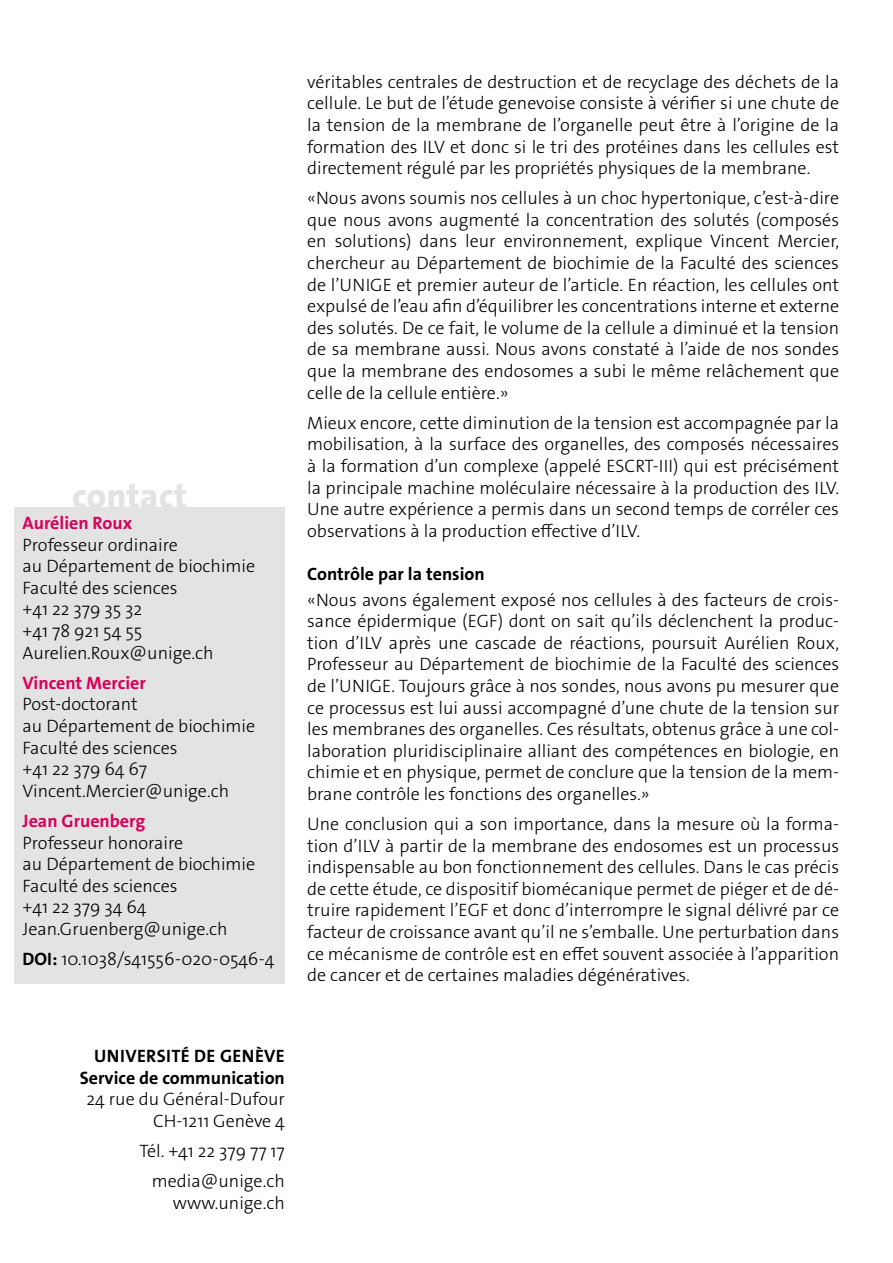
<style>
.page{position:relative;width:893px;height:1263px;background:#fff}
.page>*{position:absolute;margin:0;border:0;box-sizing:border-box;transform-origin:0 0}
.t1{font:800 35.7px "The Sans Os F";color:#e3e3e3}
.t2{font:300 18px/21.6px "The Sans Os F";color:#000;text-align:justify}
.t3{font:700 18px/21.6px "The Sans Os F";color:#000;text-align:right}
.t4{font:700 18px "The Sans Os F";color:#d8005b}
.s1{font-weight:700}
</style>
<div class="page">
<div style="left:14px;top:507px;width:271px;height:476px;background:#e3e3e3"></div>
<h1 class="t1" style="left:72px;top:473px;width:116px">contact</h1>
<p class="t4" style="left:23px;top:511px;width:111px">Aurélien Roux</p>
<p class="t2" style="left:23px;top:534px;width:234px;text-align:left">Professeur ordinaire<br>au Département de biochimie<br>Faculté des sciences<br>+41 22 379 35 32<br>+41 78 921 54 55<br>Aurelien.Roux@unige.ch</p>
<p class="t4" style="left:23px;top:671px;width:125px">Vincent Mercier</p>
<p class="t2" style="left:23px;top:694px;width:234px;text-align:left">Post-doctorant<br>au Département de biochimie<br>Faculté des sciences<br>+41 22 379 64 67<br>Vincent.Mercier@unige.ch</p>
<p class="t4" style="left:23px;top:809px;width:124px">Jean Gruenberg</p>
<p class="t2" style="left:23px;top:832px;width:234px;text-align:left">Professeur honoraire<br>au Département de biochimie<br>Faculté des sciences<br>+41 22 379 34 64<br>Jean.Gruenberg@unige.ch</p>
<p class="t2" style="left:23px;top:948px;width:253px"><span class="s1">DOI:</span> 10.1038/s41556-020-0546-4</p>
<p class="t2" style="left:307px;top:71px;width:533px">véritables centrales de destruction et de recyclage des déchets de la cellule. Le but de l’étude genevoise consiste à vérifier si une chute de la tension de la membrane de l’organelle peut être à l’origine de la formation des ILV et donc si le tri des protéines dans les cellules est directement régulé par les propriétés physiques de la membrane.</p>
<p class="t2" style="left:307px;top:187px;width:533px">«Nous avons soumis nos cellules à un choc hypertonique, c’est-à-dire que nous avons augmenté la concentration des solutés (composés en solutions) dans leur environnement, explique Vincent Mercier, chercheur au Département de biochimie de la Faculté des sciences de l’UNIGE et premier auteur de l’article. En réaction, les cellules ont expulsé de l’eau afin d’équilibrer les concentrations interne et externe des solutés. De ce fait, le volume de la cellule a diminué et la tension de sa membrane aussi. Nous avons constaté à l’aide de nos sondes que la membrane des endosomes a subi le même relâchement que celle de la cellule entière.»</p>
<p class="t2" style="left:307px;top:412px;width:533px">Mieux encore, cette diminution de la tension est accompagnée par la mobilisation, à la surface des organelles, des composés nécessaires à la formation d’un complexe (appelé ESCRT-III) qui est précisément la principale machine moléculaire nécessaire à la production des ILV.<br>Une autre expérience a permis dans un second temps de corréler ces observations à la production effective d’ILV.</p>
<p class="t3" style="left:307px;top:563px;width:179px">Contrôle par la tension</p>
<p class="t2" style="left:307px;top:589px;width:533px">«Nous avons également exposé nos cellules à des facteurs de crois&shy;sance épidermique (EGF) dont on sait qu’ils déclenchent la produc&shy;tion d’ILV après une cascade de réactions, poursuit Aurélien Roux, Professeur au Département de biochimie de la Faculté des sciences de l’UNIGE. Toujours grâce à nos sondes, nous avons pu mesurer que ce processus est lui aussi accompagné d’une chute de la tension sur les membranes des organelles. Ces résultats, obtenus grâce à une col&shy;laboration pluridisciplinaire alliant des compétences en biologie, en chimie et en physique, permet de conclure que la tension de la mem&shy;brane contrôle les fonctions des organelles.»</p>
<p class="t2" style="left:307px;top:813px;width:533px">Une conclusion qui a son importance, dans la mesure où la forma&shy;tion d’ILV à partir de la membrane des endosomes est un processus indispensable au bon fonctionnement des cellules. Dans le cas précis de cette étude, ce dispositif biomécanique permet de piéger et de dé&shy;truire rapidement l’EGF et donc d’interrompre le signal délivré par ce facteur de croissance avant qu’il ne s’emballe. Une perturbation dans ce mécanisme de contrôle est en effet souvent associée à l’apparition de cancer et de certaines maladies dégénératives.</p>
<p class="t3" style="left:80px;top:1045px;width:207px">UNIVERSITÉ DE GENÈVE<br>Service de communication</p>
<p class="t2" style="left:87px;top:1089px;width:200px;text-align:right">24 rue du Général-Dufour<br>CH-1211 Genève 4</p>
<p class="t2" style="left:139px;top:1136px;width:147px;line-height:30.2px;text-align:right">Tél. +41 22 379 77 17 media@unige.ch</p>
<p class="t2" style="left:173px;top:1192px;width:114px">www.unige.ch</p>
</div>
